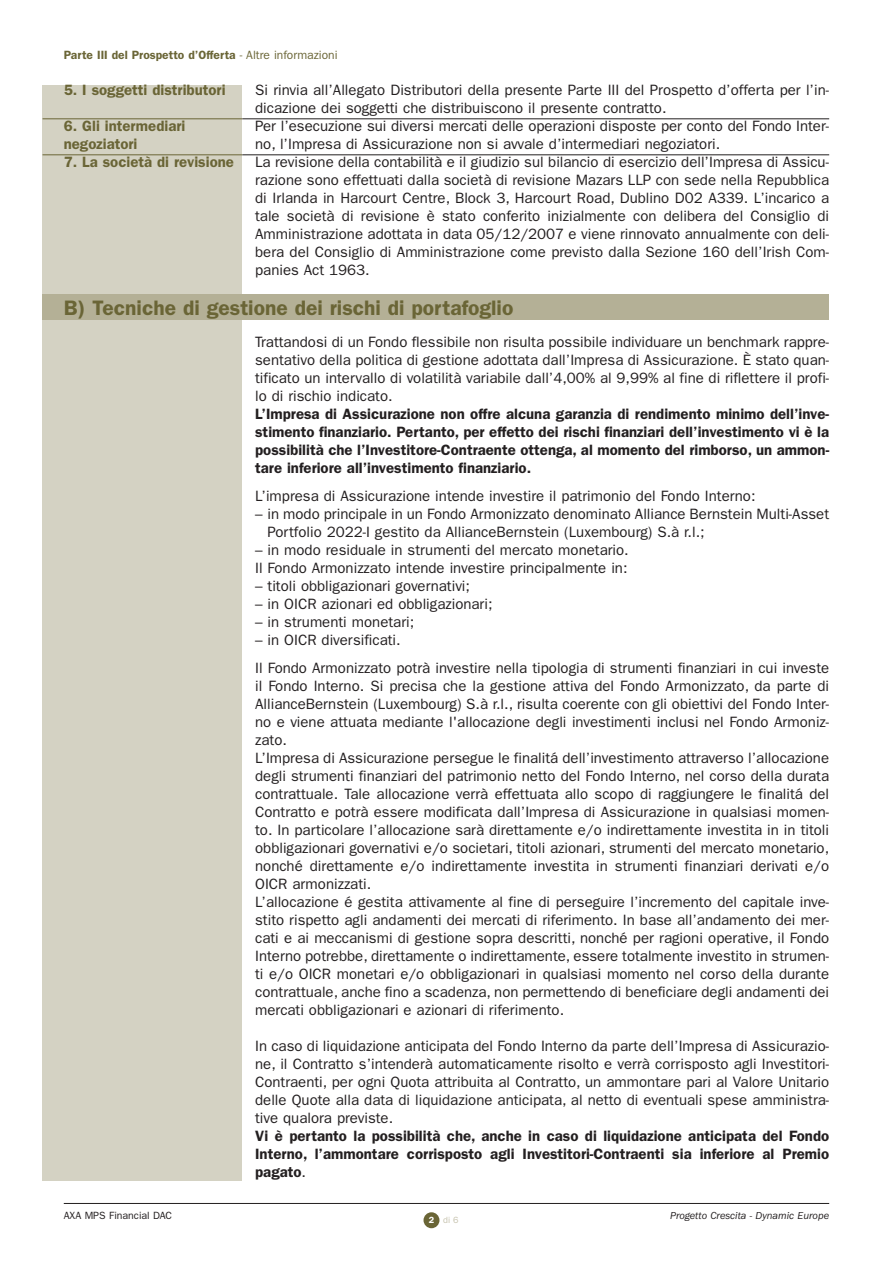
<style>
.page{position:relative;width:893px;height:1263px;background:#fff}
.page>*{position:absolute;margin:0;border:0;box-sizing:border-box;transform-origin:0 0}
.t1{font:600 21px "Franklin Gothic";color:#6a6536}
.t2{font:15px/18px "Franklin Gothic";color:#231f20}
.t3{font:600 15px/18px "Franklin Gothic";color:#231f20;text-align:justify}
.t4{font:600 15px/18px "Franklin Gothic";color:#6a6536}
.t5{font:600 12px "Franklin Gothic";color:#6a6536}
.t6{font:italic 10.5px "Franklin Gothic";color:#231f20}
.t7{font:10.5px "Franklin Gothic";color:#231f20}
.t8{font:9px "Franklin Gothic";color:#c5c1ac}
.s1{font-weight:400}
.s2{font-weight:600;color:#fff}
.s3{color:#fff}
</style>
<div class="page">
<div style="left:423px;top:1212px;width:16px;height:16px;background:#6a6536;border-radius:50%"></div>
<div style="left:43px;top:85px;width:199px;height:1095px;background:#d4d2c3"></div>
<hr style="left:43px;top:118px;width:199px;height:1px;background:#6a6536">
<hr style="left:43px;top:154px;width:199px;height:1px;background:#6a6536">
<hr style="left:242px;top:118px;width:587px;height:1px;background:#231f20">
<hr style="left:242px;top:154px;width:587px;height:1px;background:#231f20">
<hr style="left:64px;top:1203px;width:765px;height:1px;background:#231f20">
<div style="left:43px;top:294px;width:786px;height:26px;background:#b4b096"></div>
<p class="t5" style="left:64px;top:51px;width:275px">Parte III del Prospetto d’Offerta <span class="s1">- Altre informazioni</span></p>
<p class="t4" style="left:64px;top:82px;width:163px">5. I soggetti distributori</p>
<p class="t4" style="left:64px;top:118px;width:123px">6. Gli intermediari negoziatori</p>
<p class="t4" style="left:64px;top:154px;width:172px">7. La società di revisione</p>
<p class="t2" style="left:255px;top:82px;width:576px">Si rinvia all’Allegato Distributori della presente Parte III del Prospetto d’offerta per l’in&shy;dicazione dei soggetti che distribuiscono il presente contratto.<br>Per l’esecuzione sui diversi mercati delle operazioni disposte per conto del Fondo Inter&shy;no, l’Impresa di Assicurazione non si avvale d’intermediari negoziatori.<br>La revisione della contabilità e il giudizio sul bilancio di esercizio dell’Impresa di Assicu&shy;razione sono effettuati dalla società di revisione Mazars LLP con sede nella Repubblica di Irlanda in Harcourt Centre, Block 3, Harcourt Road, Dublino D02 A339. L’incarico a tale società di revisione è stato conferito inizialmente con delibera del Consiglio di Amministrazione adottata in data 05/12/2007 e viene rinnovato annualmente con deli&shy;bera del Consiglio di Amministrazione come previsto dalla Sezione 160 dell’Irish Com&shy;panies Act 1963.</p>
<h1 class="t1" style="left:64px;top:300px;width:451px">B) Tecniche di gestione dei rischi di portafoglio</h1>
<p class="t2" style="left:255px;top:334px;width:576px;text-align:justify">Trattandosi di un Fondo flessibile non risulta possibile individuare un benchmark rappre&shy;sentativo della politica di gestione adottata dall’Impresa di Assicurazione. È stato quan&shy;tificato un intervallo di volatilità variabile dall’4,00% al 9,99% al fine di riflettere il profi&shy;lo di rischio indicato.</p>
<p class="t3" style="left:255px;top:406px;width:576px">L’Impresa di Assicurazione non offre alcuna garanzia di rendimento minimo dell’inve&shy;stimento finanziario. Pertanto, per effetto dei rischi finanziari dell’investimento vi è la possibilità che l’Investitore-Contraente ottenga, al momento del rimborso, un ammon&shy;tare inferiore all’investimento finanziario.</p>
<p class="t2" style="left:255px;top:488px;width:502px">L’impresa di Assicurazione intende investire il patrimonio del Fondo Interno:</p>
<p class="t2" style="left:267px;top:506px;width:563px;text-indent:-12px">– in modo principale in un Fondo Armonizzato denominato Alliance Bernstein Multi-Asset<br>Portfolio 2022-I gestito da AllianceBernstein (Luxembourg) S.à r.l.;</p>
<p class="t2" style="left:255px;top:542px;width:375px">– in modo residuale in strumenti del mercato monetario.<br>Il Fondo Armonizzato intende investire principalmente in:</p>
<p class="t2" style="left:255px;top:578px;width:216px">– titoli obbligazionari governativi;</p>
<p class="t2" style="left:255px;top:596px;width:239px">– in OICR azionari ed obbligazionari;</p>
<p class="t2" style="left:255px;top:614px;width:161px">– in strumenti monetari;</p>
<p class="t2" style="left:255px;top:627px;width:576px;line-height:27.9px">– in OICR diversificati.<br>Il Fondo Armonizzato potrà investire nella tipologia di strumenti finanziari in cui investe</p>
<p class="t2" style="left:255px;top:678px;width:576px">il Fondo Interno. Si precisa che la gestione attiva del Fondo Armonizzato, da parte di AllianceBernstein (Luxembourg) S.à r.l., risulta coerente con gli obiettivi del Fondo Inter&shy;no e viene attuata mediante l'allocazione degli investimenti inclusi nel Fondo Armoniz&shy;zato.<br>L’Impresa di Assicurazione persegue le finalitá dell’investimento attraverso l’allocazione degli strumenti finanziari del patrimonio netto del Fondo Interno, nel corso della durata contrattuale. Tale allocazione verrà effettuata allo scopo di raggiungere le finalitá del Contratto e potrà essere modificata dall’Impresa di Assicurazione in qualsiasi momen&shy;to. In particolare l’allocazione sarà direttamente e/o indirettamente investita in in titoli obbligazionari governativi e/o societari, titoli azionari, strumenti del mercato monetario, nonché direttamente e/o indirettamente investita in strumenti finanziari derivati e/o OICR armonizzati.<br>L’allocazione é gestita attivamente al fine di perseguire l’incremento del capitale inve&shy;stito rispetto agli andamenti dei mercati di riferimento. In base all’andamento dei mer&shy;cati e ai meccanismi di gestione sopra descritti, nonché per ragioni operative, il Fondo Interno potrebbe, direttamente o indirettamente, essere totalmente investito in strumen&shy;ti e/o OICR monetari e/o obbligazionari in qualsiasi momento nel corso della durante contrattuale, anche fino a scadenza, non permettendo di beneficiare degli andamenti dei mercati obbligazionari e azionari di riferimento.</p>
<p class="t2" style="left:255px;top:1038px;width:576px;text-align:justify">In caso di liquidazione anticipata del Fondo Interno da parte dell’Impresa di Assicurazio&shy;ne, il Contratto s’intenderà automaticamente risolto e verrà corrisposto agli Investitori-Contraenti, per ogni Quota attribuita al Contratto, un ammontare pari al Valore Unitario delle Quote alla data di liquidazione anticipata, al netto di eventuali spese amministra&shy;tive qualora previste.</p>
<p class="t3" style="left:255px;top:1128px;width:576px">Vi è pertanto la possibilità che, anche in caso di liquidazione anticipata del Fondo Interno, l’ammontare corrisposto agli Investitori-Contraenti sia inferiore al Premio pagato<span class="s1">.</span></p>
<p class="t7" style="left:64px;top:1211px;width:110px">AXA MPS Financial DAC</p>
<p class="t6" style="left:670px;top:1211px;width:160px">Progetto Crescita - Dynamic Europe</p>
<p class="t8" style="left:429px;top:1217px;width:37px"><span class="s2">2</span> di 6<span class="s3">2</span></p>
</div>
